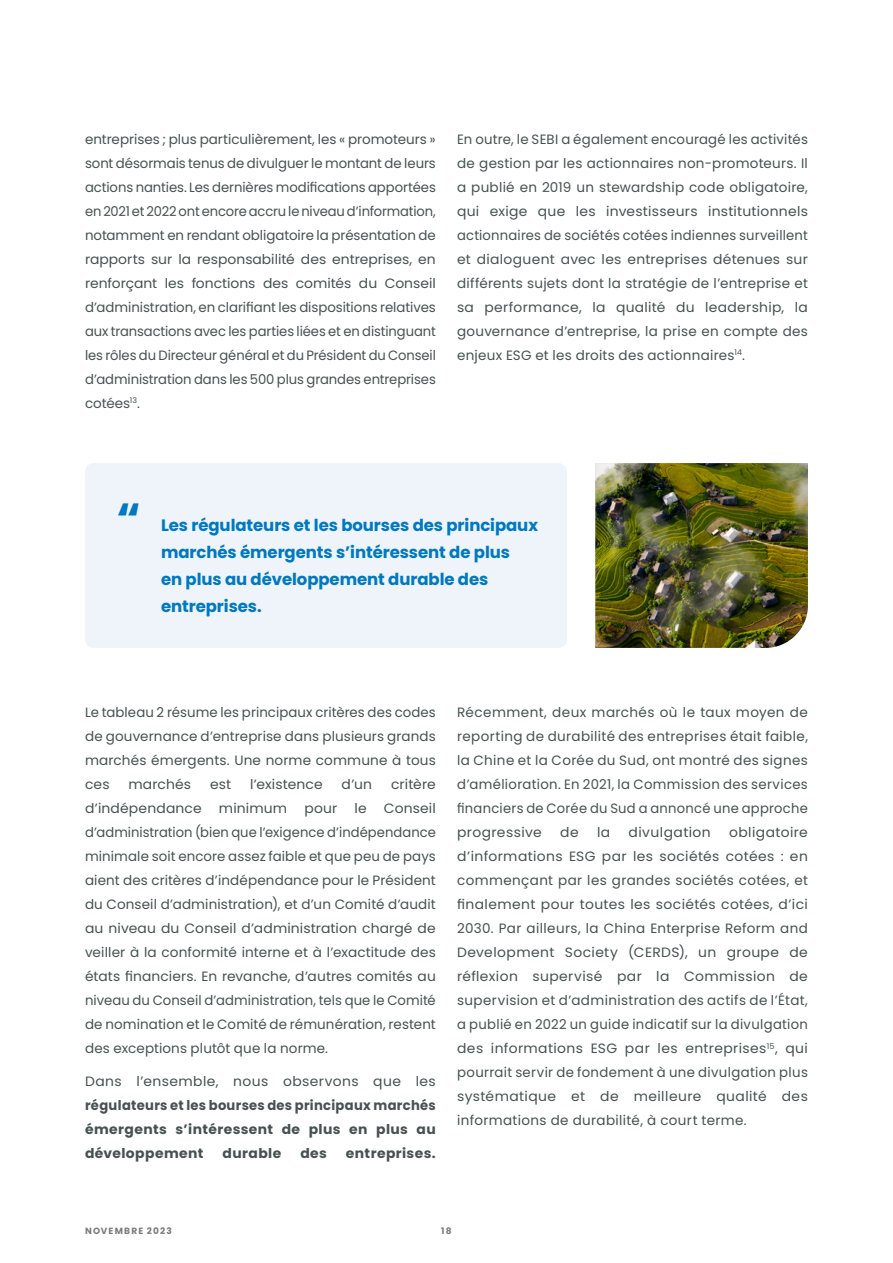
<style>
.page{position:relative;width:893px;height:1263px;background:#fff}
.page>*{position:absolute;margin:0;border:0;box-sizing:border-box;transform-origin:0 0}
.t1{font:700 45px "Poppins";color:#0078c2}
.t2{font:700 16.5px/27px "Poppins";letter-spacing:-.005em;color:#0078c2}
.t3{font:13.5px/24px "Poppins";letter-spacing:.01em;color:#475151;text-align:justify}
.t4{font:700 13.5px/24px "Poppins";letter-spacing:.03em;color:#475151;text-align:justify}
.t5{font:13.5px "Poppins";letter-spacing:.03em;color:#475151}
.t6{font:700 9px "Poppins";letter-spacing:.13em;color:#7c7b7b}
</style>
<div class="page">
<div style="left:85px;top:463px;width:482px;height:185px;background:#eef4f9;border-radius:9px"></div>
<img style="left:595px;top:463px;width:213px;height:185px">
<p class="t3" style="left:85px;top:127px;width:352px">entreprises ; plus particulièrement, les « promoteurs » sont désormais tenus de divulguer le montant de leurs actions nanties. Les dernières modifications apportées en 2021 et 2022 ont encore accru le niveau d’information, notamment en rendant obligatoire la présentation de rapports sur la responsabilité des entreprises, en renforçant les fonctions des comités du Conseil d’administration, en clarifiant les dispositions relatives aux transactions avec les parties liées et en distinguant les rôles du Directeur général et du Président du Conseil d’administration dans les 500 plus grandes entreprises cotées<sup>13</sup>.</p>
<p class="t3" style="left:457px;top:127px;width:352px">En outre, le SEBI a également encouragé les activités de gestion par les actionnaires non-promoteurs. Il a publié en 2019 un stewardship code obligatoire, qui exige que les investisseurs institutionnels actionnaires de sociétés cotées indiennes surveillent et dialoguent avec les entreprises détenues sur différents sujets dont la stratégie de l’entreprise et sa performance, la qualité du leadership, la gouvernance d’entreprise, la prise en compte des enjeux ESG et les droits des actionnaires<sup>14</sup>.</p>
<h1 class="t1" style="left:116px;top:493px;width:26px">“</h1>
<p class="t2" style="left:161px;top:512px;width:378px">Les régulateurs et les bourses des principaux marchés émergents s’intéressent de plus<br>en plus au développement durable des entreprises.</p>
<p class="t3" style="left:85px;top:701px;width:352px">Le tableau 2 résume les principaux critères des codes de gouvernance d’entreprise dans plusieurs grands marchés émergents. Une norme commune à tous ces</p>
<p class="t3" style="left:128px;top:773px;width:64px">marchés</p>
<p class="t3" style="left:210px;top:773px;width:23px">est</p>
<p class="t3" style="left:250px;top:773px;width:74px">l’existence</p>
<p class="t3" style="left:342px;top:773px;width:32px">d’un</p>
<p class="t3" style="left:391px;top:773px;width:46px">critère</p>
<p class="t3" style="left:85px;top:797px;width:118px">d’indépendance</p>
<p class="t3" style="left:219px;top:797px;width:70px">minimum</p>
<p class="t3" style="left:304px;top:797px;width:34px">pour</p>
<p class="t3" style="left:354px;top:797px;width:14px">le</p>
<p class="t3" style="left:85px;top:797px;width:352px;text-indent:299px">Conseil d’administration (bien que l’exigence d’indépendance minimale soit encore assez faible et que peu de pays aient des critères d’indépendance pour le Président du Conseil d’administration), et d’un Comité d’audit au niveau du Conseil d’administration chargé de veiller à la conformité interne et à l’exactitude des états financiers. En revanche, d’autres comités au niveau du Conseil d’administration, tels que le Comité de nomination et le Comité de rémunération, restent des exceptions plutôt que la norme.</p>
<p class="t5" style="left:85px;top:1073px;width:352px">Dans l’ensemble, nous observons que les</p>
<p class="t4" style="left:85px;top:1093px;width:352px">régulateurs et les bourses des principaux marchés émergents s’intéressent de plus en plus au développement</p>
<p class="t4" style="left:222px;top:1141px;width:60px">durable</p>
<p class="t4" style="left:300px;top:1141px;width:28px">des</p>
<p class="t4" style="left:346px;top:1141px;width:91px">entreprises.</p>
<p class="t3" style="left:457px;top:701px;width:352px">Récemment, deux marchés où le taux moyen de reporting de durabilité des entreprises était faible, la Chine et la Corée du Sud, ont montré des signes d’amélioration. En 2021, la Commission des services financiers de Corée du Sud a annoncé une approche progressive</p>
<p class="t3" style="left:457px;top:821px;width:352px;text-indent:272px">obligatoire d’informations ESG par les sociétés cotées : en commençant par les grandes sociétés cotées, et finalement pour toutes les sociétés cotées, d’ici 2030. Par ailleurs, la China Enterprise Reform and Development Society (CERDS), un groupe de réflexion supervisé par la Commission de supervision et d’administration des actifs de l’État, a publié en 2022 un guide indicatif sur la divulgation des informations ESG par les entreprises<sup>15</sup>, qui pourrait servir de fondement à une divulgation plus systématique et de meilleure qualité des informations de durabilité, à court terme.</p>
<p class="t3" style="left:560px;top:821px;width:20px">de</p>
<p class="t3" style="left:597px;top:821px;width:15px">la</p>
<p class="t5" style="left:629px;top:825px;width:84px">divulgation</p>
<p class="t6" style="left:85px;top:1225px;width:88px">NOVEMBRE 2023</p>
<p class="t6" style="left:441px;top:1225px;width:12px">18</p>
</div>
